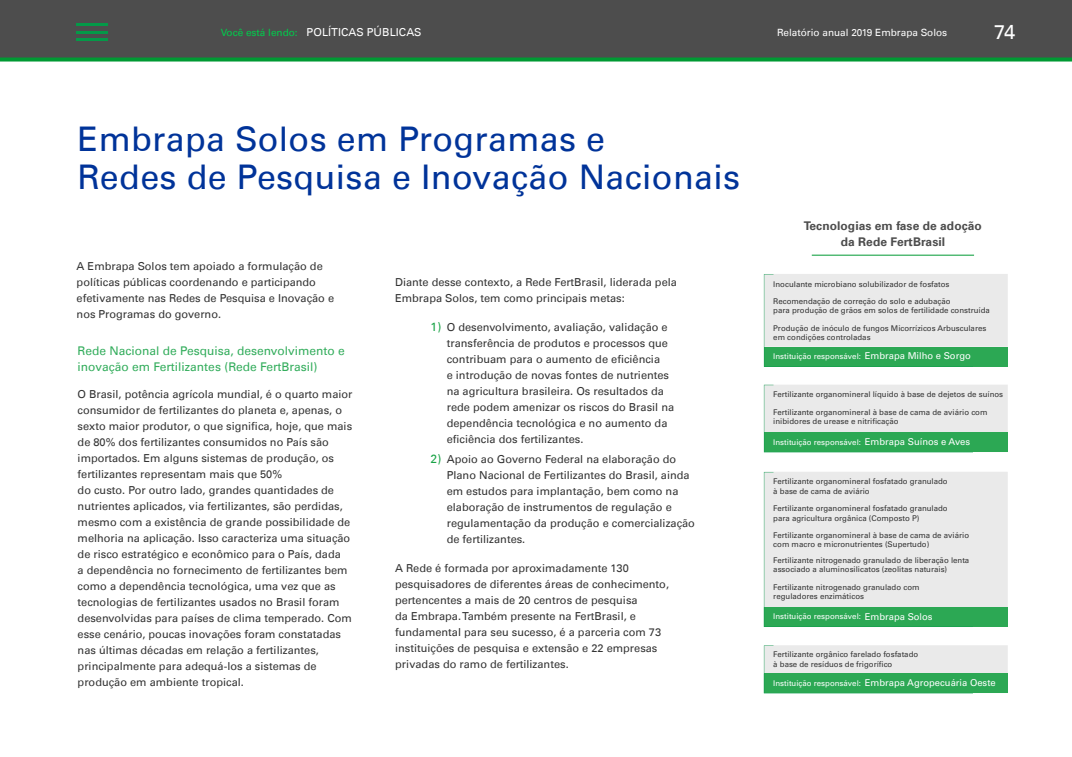
<style>
.page{position:relative;width:1072px;height:757px;background:#fff}
.page>*{position:absolute;margin:0;border:0;box-sizing:border-box;transform-origin:0 0}
.t1{font:34px/38px "Univers LT";letter-spacing:.01em;color:#039}
.t2{font:20px "Univers LT";color:#fff}
.t3{font:12px/16px "Univers LT";color:#33ad5c}
.t4{font:700 12px/16px "Univers LT";letter-spacing:.005em;color:#4d4d4d;text-align:center}
.t5{font:11px/16px "Univers LT";color:#333}
.t6{font:11px "Univers LT";letter-spacing:.005em;color:#fff}
.t7{font:10px "Univers LT";color:#fff}
.t8{font:9.4px "Univers LT";color:#fff}
.t9{font:7.8px/9.4px "Univers LT";color:#333}
.t10{font:7.8px "Univers LT";color:#fff}
.s1{font-size:10px;color:#00cd4c}
.s2{font-size:12px;color:#1aa347}
.s3{font-size:9.4px}
.s4{font-size:7.8px}
</style>
<div class="page">
<svg style="left:0;top:0;width:1071px;height:62px;background:#49534c"></svg>
<hr style="left:76px;top:24px;width:31px;height:2px;background:#049948">
<hr style="left:76px;top:31px;width:31px;height:2px;background:#049948">
<hr style="left:76px;top:38px;width:31px;height:3px;background:#049948">
<svg style="left:764px;top:274px;width:243px;height:93px;background:#c0dbc9"></svg>
<svg style="left:764px;top:472px;width:243px;height:155px;background:#cfe0d5"></svg>
<svg style="left:764px;top:385px;width:243px;height:67px;background:#b1d6bd"></svg>
<svg style="left:764px;top:645px;width:243px;height:48px;background:#9aceab"></svg>
<hr style="left:811px;top:255px;width:163px;height:1px;background:#093">
<p class="t6" style="left:221px;top:26px;width:202px"><span class="s1">Você está lendo:</span> POLÍTICAS PÚBLICAS</p>
<p class="t7" style="left:777px;top:26px;width:172px">Relatório anual 2019 Embrapa Solos</p>
<h2 class="t2" style="left:994px;top:20px;width:23px">74</h2>
<h1 class="t1" style="left:78px;top:120px;width:664px">Embrapa Solos em Programas e<br>Redes de Pesquisa e Inovação Nacionais</h1>
<p class="t5" style="left:77px;top:258px;width:259px">A Embrapa Solos tem apoiado a formulação de políticas públicas coordenando e participando efetivamente nas Redes de Pesquisa e Inovação e nos Programas do governo.</p>
<p class="t3" style="left:78px;top:343px;width:269px">Rede Nacional de Pesquisa, desenvolvimento e inovação em Fertilizantes (Rede FertBrasil)</p>
<p class="t5" style="left:78px;top:386px;width:276px">O Brasil, potência agrícola mundial, é o quarto maior consumidor de fertilizantes do planeta e, apenas, o sexto maior produtor, o que significa, hoje, que mais de 80% dos fertilizantes consumidos no País são importados. Em alguns sistemas de produção, os fertilizantes representam mais que 50%<br>do custo. Por outro lado, grandes quantidades de nutrientes aplicados, via fertilizantes, são perdidas, mesmo com a existência de grande possibilidade de melhoria na aplicação. Isso caracteriza uma situação de risco estratégico e econômico para o País, dada<br>a dependência no fornecimento de fertilizantes bem como a dependência tecnológica, uma vez que as tecnologias de fertilizantes usados no Brasil foram desenvolvidas para países de clima temperado. Com esse cenário, poucas inovações foram constatadas nas últimas décadas em relação a fertilizantes, principalmente para adequá-los a sistemas de produção em ambiente tropical.</p>
<p class="t5" style="left:395px;top:274px;width:283px">Diante desse contexto, a Rede FertBrasil, liderada pela<br>Embrapa Solos, tem como principais metas:</p>
<p class="t5" style="left:430px;top:319px;width:239px"><span class="s2">1)</span> O desenvolvimento, avaliação, validação e</p>
<p class="t5" style="left:447px;top:335px;width:229px">transferência de produtos e processos que contribuam para o aumento de eficiência<br>e introdução de novas fontes de nutrientes na agricultura brasileira. Os resultados da rede podem amenizar os riscos do Brasil na dependência tecnológica e no aumento da eficiência dos fertilizantes.</p>
<p class="t5" style="left:447px;top:467px;width:250px">Plano Nacional de Fertilizantes do Brasil, ainda em estudos para implantação, bem como na elaboração de instrumentos de regulação e regulamentação da produção e comercialização de fertilizantes.</p>
<p class="t5" style="left:430px;top:451px;width:247px"><span class="s2">2)</span> Apoio ao Governo Federal na elaboração do</p>
<p class="t5" style="left:395px;top:560px;width:275px">A Rede é formada por aproximadamente 130 pesquisadores de diferentes áreas de conhecimento, pertencentes a mais de 20 centros de pesquisa<br>da Embrapa. Também presente na FertBrasil, e fundamental para seu sucesso, é a parceria com 73 instituições de pesquisa e extensão e 22 empresas privadas do ramo de fertilizantes.</p>
<p class="t4" style="left:804px;top:218px;width:179px">Tecnologias em fase de adoção da Rede FertBrasil</p>
<p class="t9" style="left:773px;top:279px;width:178px">Inoculante microbiano solubilizador de fosfatos</p>
<p class="t9" style="left:773px;top:296px;width:218px">Recomendação de correção do solo e adubação<br>para produção de grãos em solos de fertilidade construída</p>
<p class="t9" style="left:773px;top:323px;width:214px">Produção de inóculo de fungos Micorrízicos Arbusculares em condições controladas</p>
<p class="t10" style="left:773px;top:351px;width:199px">Instituição responsável: <span class="s3">Embrapa Milho e Sorgo</span></p>
<p class="t9" style="left:773px;top:390px;width:231px">Fertilizante organomineral líquido à base de dejetos de suínos</p>
<p class="t9" style="left:773px;top:407px;width:216px">Fertilizante organomineral à base de cama de aviário com inibidores de urease e nitrificação</p>
<p class="t10" style="left:773px;top:437px;width:198px">Instituição responsável: <span class="s3">Embrapa Suínos e Aves</span></p>
<p class="t9" style="left:773px;top:477px;width:176px">Fertilizante organomineral fosfatado granulado à base de cama de aviário</p>
<p class="t9" style="left:773px;top:504px;width:176px">Fertilizante organomineral fosfatado granulado para agricultura orgânica (Composto P)</p>
<p class="t9" style="left:773px;top:530px;width:197px">Fertilizante organomineral à base de cama de aviário com macro e micronutrientes (Supertudo)</p>
<p class="t9" style="left:773px;top:555px;width:197px">Fertilizante nitrogenado granulado de liberação lenta associado a aluminosilicatos (zeolitas naturais)</p>
<p class="t9" style="left:773px;top:582px;width:148px">Fertilizante nitrogenado granulado com reguladores enzimáticos</p>
<p class="t10" style="left:773px;top:612px;width:161px">Instituição responsável: <span class="s3">Embrapa Solos</span></p>
<p class="t9" style="left:773px;top:650px;width:146px">Fertilizante orgânico farelado fosfatado à base de resíduos de frigorífico</p>
<p class="t8" style="left:773px;top:677px;width:224px"><span class="s4">Instituição responsável:</span> Embrapa Agropecuária Oeste</p>
</div>
